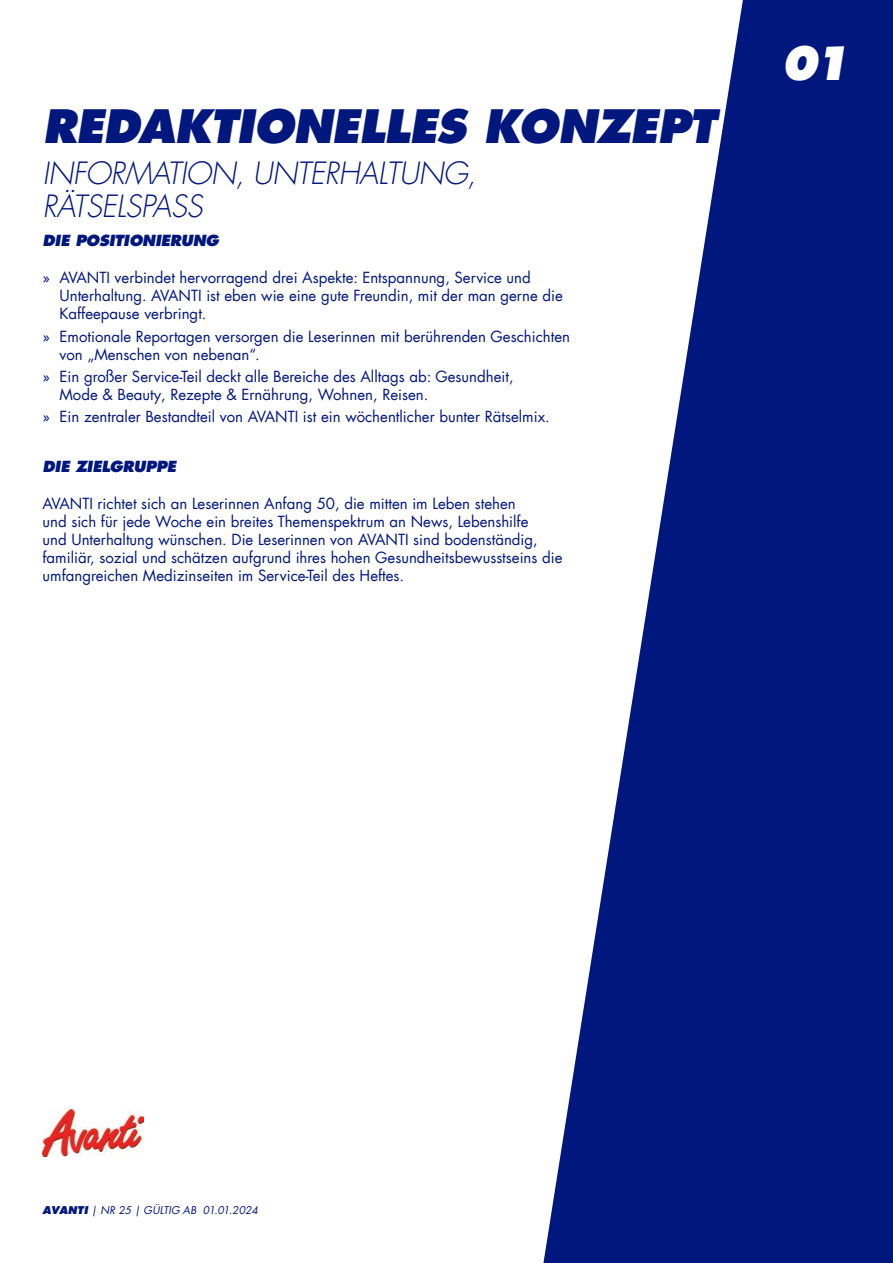
<style>
.page{position:relative;width:893px;height:1263px;background:#fff}
.page>*{position:absolute;margin:0;border:0;box-sizing:border-box;transform-origin:0 0}
.t1{font:italic 800 45px "Futura Com";letter-spacing:-.02em;color:#00177d}
.t2{font:italic 800 45px "Futura Com";color:#fff}
.t3{font:italic 300 30px/33px "Futura Com";letter-spacing:-.02em;color:#00177d}
.t4{font:15px/18px "Futura Com";color:#00177d}
.t5{font:italic 800 15px "Futura Com";letter-spacing:-.02em;color:#00177d}
.t6{font:italic 10.5px "Futura Com";color:#00177d}
.s1{font-weight:800}
</style>
<div class="page">
<svg style="left:543px;top:0;width:350px;height:1263px;fill:#00177d"></svg>
<img style="left:43px;top:1110px;width:100px;height:47px">
<h1 class="t1" style="left:43px;top:96px;width:675px">REDAKTIONELLES KONZEPT</h1>
<h2 class="t3" style="left:43px;top:157px;width:435px">INFORMATION, UNTERHALTUNG,<br>RÄTSELSPASS</h2>
<p class="t5" style="left:43px;top:230px;width:178px">DIE POSITIONIERUNG</p>
<p class="t4" style="left:60px;top:269px;width:505px;text-indent:-17px">» AVANTI verbindet hervorragend drei Aspekte: Entspannung, Service und<br>Unterhaltung. AVANTI ist eben wie eine gute Freundin, mit der man gerne die<br>Kaffeepause verbringt.</p>
<p class="t4" style="left:60px;top:327px;width:512px;text-indent:-17px">» Emotionale Reportagen versorgen die Leserinnen mit berührenden Geschichten von „Menschen von nebenan“.</p>
<p class="t4" style="left:60px;top:367px;width:456px;text-indent:-17px">» Ein großer Service-Teil deckt alle Bereiche des Alltags ab: Gesundheit,<br>Mode &amp; Beauty, Rezepte &amp; Ernährung, Wohnen, Reisen.</p>
<p class="t4" style="left:43px;top:407px;width:509px">» Ein zentraler Bestandteil von AVANTI ist ein wöchentlicher bunter Rätselmix.</p>
<p class="t5" style="left:43px;top:456px;width:135px">DIE ZIELGRUPPE</p>
<p class="t4" style="left:43px;top:494px;width:521px">AVANTI richtet sich an Leserinnen Anfang 50, die mitten im Leben stehen<br>und sich für jede Woche ein breites Themenspektrum an News, Lebenshilfe<br>und Unterhaltung wünschen. Die Leserinnen von AVANTI sind bodenständig, familiär, sozial und schätzen aufgrund ihres hohen Gesundheitsbewusstseins die umfangreichen Medizinseiten im Service-Teil des Heftes.</p>
<h1 class="t2" style="left:781px;top:32px;width:71px">01</h1>
<p class="t6" style="left:43px;top:1203px;width:217px"><span class="s1">AVANTI</span> | NR 25 | GÜLTIG AB 01.01.2024</p>
</div>
